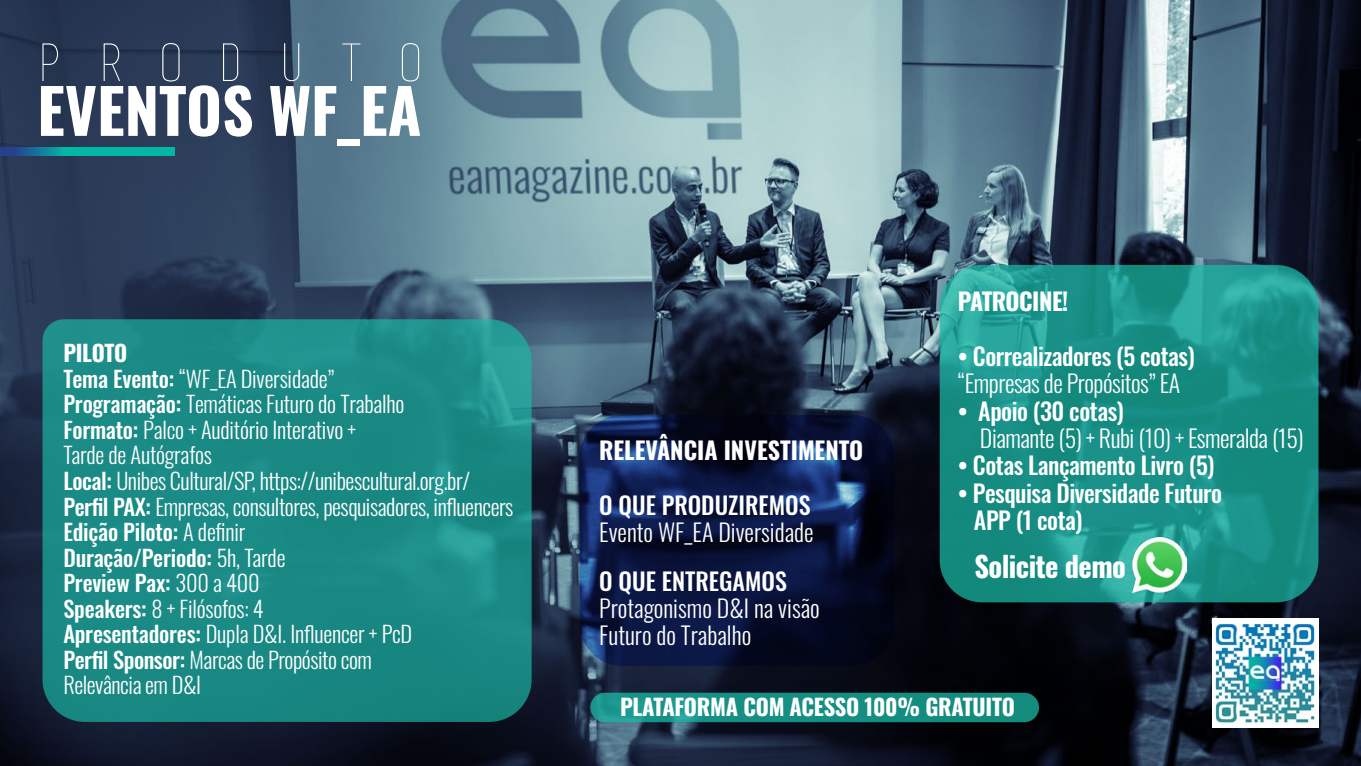
<style>
.page{position:relative;width:1361px;height:766px;background:#fff}
.page>*{position:absolute;margin:0;border:0;box-sizing:border-box;transform-origin:0 0}
.t1{font:700 61.5px "Oswald";color:#fff}
.t2{font:51.6px "basictitlefont";letter-spacing:.69em;color:#fff}
.t3{font:700 28.5px "Oswald";letter-spacing:-.02em;color:#fff}
.t4{font:500 24px/27.3px "Oswald";letter-spacing:-.02em;color:#fff}
.t5{font:300 24px/27.3px "Oswald";color:#fff}
.t6{font:300 24px "Oswald";letter-spacing:-.02em;color:#fff}
.t7{font:500 24px "Oswald";color:#fff}
.t8{font:700 24px "Oswald";color:#fff}
.t9{font:700 24px "Oswald";letter-spacing:-.02em;color:#fff}
.t10{font:700 22.5px "Oswald";letter-spacing:-.01em;color:#fff}
.t11{font:300 22.35px/25.5px "Oswald";letter-spacing:-.02em;color:#fff}
.s1{font-weight:700}
.s2{font-weight:500}
</style>
<div class="page">
<img style="left:0;top:0;width:1361px;height:765px">
<svg style="left:0;top:147px;width:174px;height:9px;background:#0b9a9f"></svg>
<div style="left:590px;top:692px;width:449px;height:30px;background:linear-gradient(to right,#1c9890,#11897a);border-radius:15px"></div>
<svg style="left:43px;top:319px;width:488px;height:402px;background:#1a8a85"></svg>
<svg style="left:939px;top:265px;width:379px;height:337px;background:#1a9288"></svg>
<svg style="left:580px;top:415px;width:314px;height:250px;background:#0b173e"></svg>
<img style="left:1132px;top:537px;width:55px;height:55px">
<img style="left:1212px;top:618px;width:106px;height:109px">
<h2 class="t2" style="left:38px;top:34px;width:386px">PRODUTO</h2>
<h1 class="t1" style="left:37px;top:56px;width:386px">EVENTOS WF_EA</h1>
<p class="t11" style="left:63px;top:338px;width:451px"><span class="s1">PILOTO<br></span><span class="s2">Tema Evento:</span> “WF_EA Diversidade”<br><span class="s2">Programação:</span> Temáticas Futuro do Trabalho<br><span class="s2">Formato:</span> Palco + Auditório Interativo +<br>Tarde de Autógrafos<br><span class="s2">Local:</span> Unibes Cultural/SP, https://unibescultural.org.br/ <span class="s2">Perfil PAX:</span> Empresas, consultores, pesquisadores, influencers <span class="s2">Edição Piloto:</span> A definir<br><span class="s2">Duração/Periodo:</span> 5h, Tarde<br><span class="s2">Preview Pax:</span> 300 a 400<br><span class="s2">Speakers:</span> 8 + Filósofos: 4<br><span class="s2">Apresentadores:</span> Dupla D&amp;I. Influencer + PcD<br><span class="s2">Perfil Sponsor:</span> Marcas de Propósito com<br>Relevância em D&amp;I</p>
<p class="t8" style="left:599px;top:429px;width:266px">RELEVÂNCIA INVESTIMENTO</p>
<p class="t7" style="left:599px;top:492px;width:213px">O QUE PRODUZIREMOS</p>
<p class="t5" style="left:599px;top:516px;width:216px">Evento WF_EA Diversidade</p>
<p class="t7" style="left:599px;top:568px;width:189px">O QUE ENTREGAMOS</p>
<p class="t5" style="left:599px;top:592px;width:222px">Protagonismo D&amp;I na visão<br>Futuro do Trabalho</p>
<p class="t9" style="left:958px;top:280px;width:112px">PATROCINE!</p>
<p class="t4" style="left:958px;top:344px;width:238px">• Correalizadores (5 cotas)</p>
<p class="t6" style="left:958px;top:362px;width:224px">“Empresas de Propósitos” EA</p>
<p class="t4" style="left:958px;top:398px;width:167px">• Apoio (30 cotas)</p>
<p class="t6" style="left:980px;top:416px;width:325px">Diamante (5) + Rubi (10) + Esmeralda (15)</p>
<p class="t4" style="left:958px;top:453px;width:258px">• Cotas Lançamento Livro (5)</p>
<p class="t4" style="left:974px;top:480px;width:250px;text-indent:-16px">• Pesquisa Diversidade Futuro<br>APP (1 cota)</p>
<p class="t3" style="left:974px;top:541px;width:153px">Solicite demo</p>
<p class="t10" style="left:620px;top:686px;width:396px">PLATAFORMA COM ACESSO 100% GRATUITO</p>
</div>
